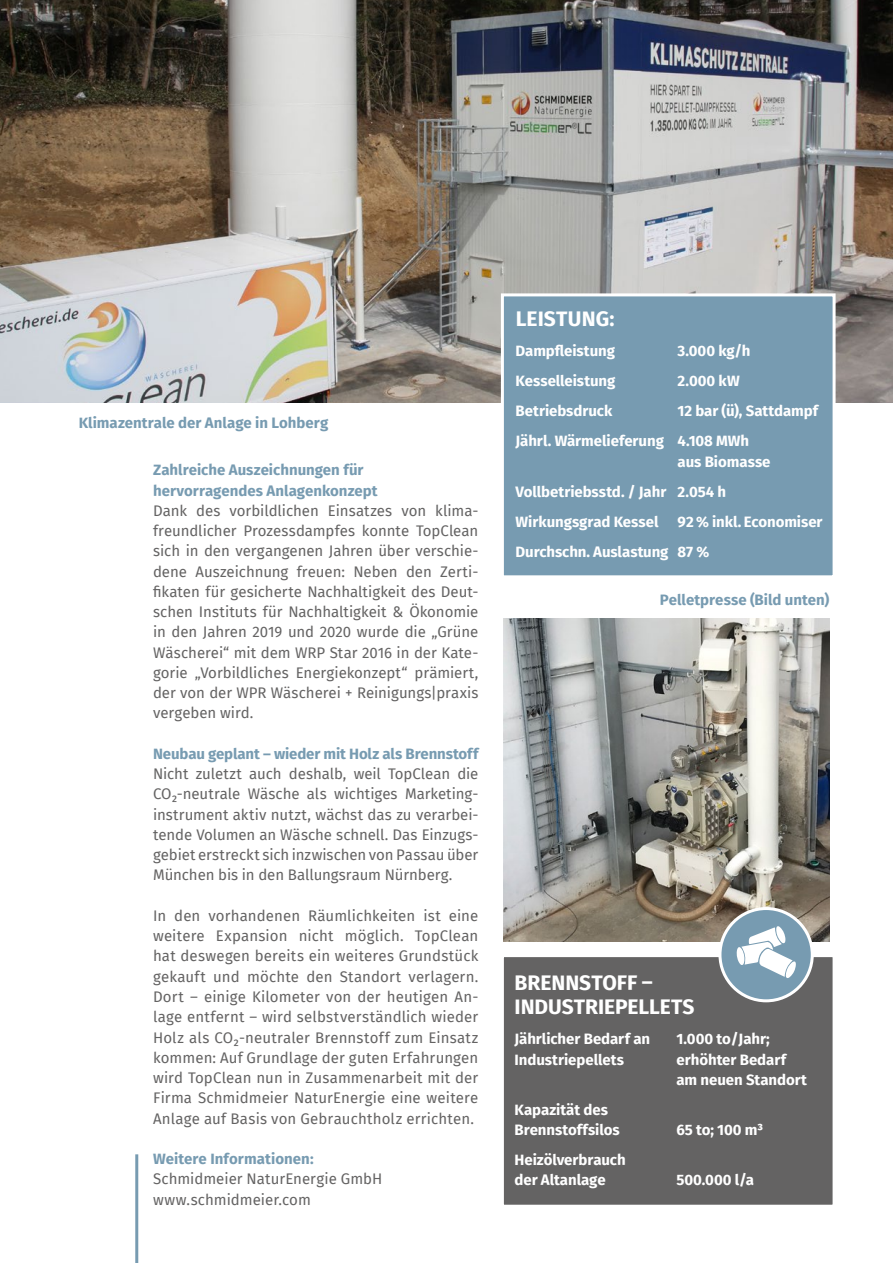
<style>
.page{position:relative;width:893px;height:1263px;background:#fff}
.page>*{position:absolute;margin:0;border:0;box-sizing:border-box;transform-origin:0 0}
.t1{font:700 21px/24px "Fira Sans";color:#fff}
.t2{font:15px/20.2px "Fira Sans";color:#646363;text-align:justify}
.t3{font:700 15px/30px "Fira Sans";letter-spacing:-.005em;color:#fff}
.t4{font:700 15px/20.2px "Fira Sans";color:#779bb1}
</style>
<div class="page">
<img style="left:0;top:0;width:893px;height:403px">
<div style="left:499px;top:292px;width:338px;height:284px;background:#779bb1"></div>
<div style="left:503px;top:957px;width:330px;height:248px;background:#646363"></div>
<img style="left:504px;top:618px;width:325px;height:324px">
<div style="left:720px;top:908px;width:92px;height:93px;background:#779bb1;border-radius:50%"></div>
<div style="left:718px;top:907px;width:96px;height:95px;border:3px solid #fff;border-radius:50%"></div>
<svg style="left:737px;top:926px;width:59px;height:52px"></svg>
<hr style="left:135px;top:1154px;width:3px;height:109px;background:#779bb1">
<p class="t4" style="left:79px;top:411px;width:251px">Klimazentrale der Anlage in Lohberg</p>
<p class="t4" style="left:153px;top:459px;width:226px">Zahlreiche Auszeichnungen für hervorragendes Anlagenkonzept</p>
<p class="t2" style="left:153px;top:500px;width:327px">Dank des vorbildlichen Einsatzes von klima&shy;freundlicher Prozessdampfes konnte TopClean sich in den vergangenen Jahren über verschie&shy;dene Auszeichnung freuen: Neben den Zerti&shy;fikaten für gesicherte Nachhaltigkeit des Deut&shy;schen Instituts für Nachhaltigkeit &amp; Ökonomie in den Jahren 2019 und 2020 wurde die „Grüne Wäscherei“ mit dem WRP Star 2016 in der Kate&shy;gorie „Vorbildliches Energiekonzept“ prämiert, der von der WPR Wäscherei + Reinigungs|praxis vergeben wird.</p>
<p class="t4" style="left:153px;top:742px;width:327px">Neubau geplant – wieder mit Holz als Brennstoff</p>
<p class="t2" style="left:153px;top:763px;width:327px">Nicht zuletzt auch deshalb, weil TopClean die CO₂-neutrale Wäsche als wichtiges Marketing&shy;instrument aktiv nutzt, wächst das zu verarbei&shy;tende Volumen an Wäsche schnell. Das Einzugs&shy;gebiet erstreckt sich inzwischen von Passau über München bis in den Ballungsraum Nürnberg.</p>
<p class="t2" style="left:153px;top:905px;width:327px">In den vorhandenen Räumlichkeiten ist eine weitere Expansion nicht möglich. TopClean hat deswegen bereits ein weiteres Grundstück gekauft und möchte den Standort verlagern.<br>Dort – einige Kilometer von der heutigen An&shy;lage entfernt – wird selbstverständlich wieder Holz als CO₂-neutraler Brennstoff zum Einsatz kommen: Auf Grundlage der guten Erfahrungen wird TopClean nun in Zusammenarbeit mit der Firma Schmidmeier NaturEnergie eine weitere Anlage auf Basis von Gebrauchtholz errichten.</p>
<p class="t4" style="left:153px;top:1147px;width:162px">Weitere Informationen:</p>
<p class="t2" style="left:153px;top:1168px;width:231px">Schmidmeier NaturEnergie GmbH www.schmidmeier.com</p>
<h1 class="t1" style="left:516px;top:306px;width:100px">LEISTUNG:</h1>
<p class="t3" style="left:516px;top:335px;width:101px">Dampfleistung</p>
<p class="t3" style="left:678px;top:335px;width:74px">3.000 kg/h</p>
<p class="t3" style="left:516px;top:365px;width:101px">Kesselleistung</p>
<p class="t3" style="left:678px;top:365px;width:64px">2.000 kW</p>
<p class="t3" style="left:516px;top:395px;width:98px">Betriebsdruck</p>
<p class="t3" style="left:516px;top:395px;width:304px;text-indent:162px">12 bar (ü), Sattdampf<br>Jährl. Wärmelieferung 4.108 MWh</p>
<p class="t3" style="left:516px;top:445px;width:256px;text-indent:162px">aus Biomasse<br>Vollbetriebsstd. / Jahr 2.054 h<br>Wirkungsgrad Kessel</p>
<p class="t3" style="left:516px;top:505px;width:309px;text-indent:162px">92 % inkl. Economiser<br>Durchschn. Auslastung 87 %</p>
<p class="t4" style="left:660px;top:589px;width:171px">Pelletpresse (Bild unten)</p>
<h1 class="t1" style="left:515px;top:970px;width:181px">BRENNSTOFF –<br>INDUSTRIEPELLETS</h1>
<p class="t3" style="left:514px;top:1023px;width:137px">Jährlicher Bedarf an</p>
<p class="t3" style="left:676px;top:1023px;width:95px">1.000 to/Jahr;</p>
<p class="t3" style="left:514px;top:1043px;width:111px">Industriepellets</p>
<p class="t3" style="left:676px;top:1048px;width:132px;line-height:20.2px">erhöhter Bedarf am neuen Standort</p>
<p class="t3" style="left:514px;top:1098px;width:107px;line-height:20.2px">Kapazität des<br>Brennstoffsilos</p>
<p class="t3" style="left:676px;top:1114px;width:88px">65 to; 100 m³</p>
<p class="t3" style="left:514px;top:1149px;width:113px;line-height:20.2px">Heizölverbrauch der Altanlage</p>
<p class="t3" style="left:676px;top:1164px;width:79px">500.000 l/a</p>
</div>
